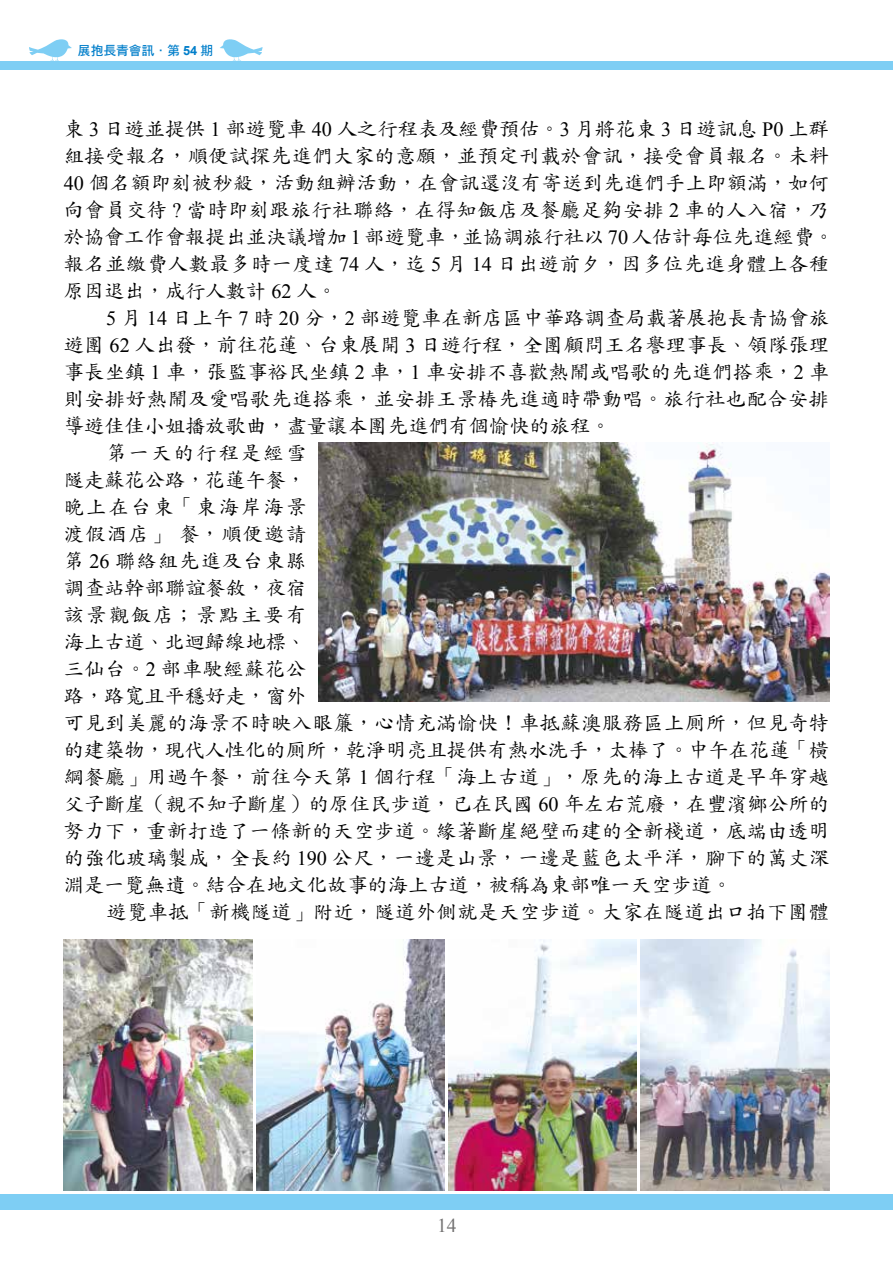
<style>
.page{position:relative;width:893px;height:1263px;background:#fff}
.page>*{position:absolute;margin:0;border:0;box-sizing:border-box;transform-origin:0 0}
.t1{font:20.25px/27px "DF Kai Shu Std W5";letter-spacing:.015em;color:#000}
.t2{font:20.25px "DF Kai Shu Std W5";letter-spacing:.11em;color:#000}
.t3{font:20.25px "DF Kai Shu Std W5";letter-spacing:.055em;color:#000}
.t4{font:20.25px "DF Kai Shu Std W5";letter-spacing:.065em;color:#000}
.t5{font:19.5px "Times New Roman";color:#727171}
.t6{font:12.75px "DF Hei Std W7";color:#007eca}
.s1{font-family:"Arial";font-weight:700}
.s2{font-family:"Times New Roman"}
</style>
<div class="page">
<div style="left:0;top:1194px;width:893px;height:15px;background:#7ecef4"></div>
<div style="left:0;top:62px;width:893px;height:8px;background:#7ecef4"></div>
<svg style="left:28px;top:39px;width:44px;height:23px"></svg>
<svg style="left:220px;top:39px;width:43px;height:23px"></svg>
<img style="left:319px;top:442px;width:510px;height:260px">
<img style="left:64px;top:940px;width:188px;height:251px">
<img style="left:256px;top:940px;width:189px;height:251px">
<img style="left:448px;top:940px;width:189px;height:251px">
<img style="left:640px;top:940px;width:189px;height:251px">
<p class="t6" style="left:78px;top:44px;width:137px">展抱長青會訊．第 <span class="s1">54</span> 期</p>
<p class="t1" style="left:64px;top:115px;width:772px">東 <span class="s2">3</span> 日遊並提供 <span class="s2">1</span> 部遊覽車 <span class="s2">40</span> 人之行程表及經費預估。<span class="s2">3</span> 月將花東 <span class="s2">3</span> 日遊訊息 <span class="s2">P0</span> 上群組接受報名，順便試探先進們大家的意願，並預定刊載於會訊，接受會員報名。未料<span class="s2">40</span> 個名額即刻被秒殺，活動組辦活動，在會訊還沒有寄送到先進們手上即額滿，如何向會員交待 <span class="s2">?</span> 當時即刻跟旅行社聯絡，在得知飯店及餐廳足夠安排 <span class="s2">2</span> 車的人入宿，乃於協會工作會報提出並決議增加 <span class="s2">1</span> 部遊覽車，並協調旅行社以 <span class="s2">70</span> 人估計每位先進經費。報名並繳費人數最多時一度達 <span class="s2">74</span> 人，迄 <span class="s2">5</span> 月 <span class="s2">14</span> 日出遊前夕，因多位先進身體上各種原因退出，成行人數計 <span class="s2">62</span> 人。</p>
<p class="t1" style="left:106px;top:304px;width:724px"><span class="s2">5</span> 月 <span class="s2">14</span> 日上午 <span class="s2">7</span> 時 <span class="s2">20</span> 分，<span class="s2">2</span> 部遊覽車在新店區中華路調查局載著展抱長青協會旅</p>
<p class="t1" style="left:64px;top:331px;width:767px">遊團 <span class="s2">62</span> 人出發，前往花蓮、台東展開 <span class="s2">3</span> 日遊行程，全團顧問王名譽理事長、領隊張理</p>
<p class="t1" style="left:64px;top:358px;width:767px">事長坐鎮 <span class="s2">1</span> 車，張監事裕民坐鎮 <span class="s2">2</span> 車，<span class="s2">1</span> 車安排不喜歡熱鬧或唱歌的先進們搭乘，<span class="s2">2</span> 車</p>
<p class="t1" style="left:64px;top:385px;width:767px">則安排好熱鬧及愛唱歌先進搭乘，並安排王景椿先進適時帶動唱。旅行社也配合安排</p>
<p class="t1" style="left:64px;top:412px;width:548px">導遊佳佳小姐播放歌曲，盡量讓本團先進們有個愉快的旅程。</p>
<p class="t2" style="left:106px;top:442px;width:201px">第一天的行程是經雪</p>
<p class="t1" style="left:64px;top:466px;width:244px">隧走蘇花公路，花蓮午餐，</p>
<p class="t2" style="left:64px;top:496px;width:244px">晚上在台東「東海岸海景</p>
<p class="t4" style="left:64px;top:523px;width:244px">渡假酒店」 餐，順便邀請</p>
<p class="t3" style="left:64px;top:550px;width:244px">第 <span class="s2">26</span> 聯絡組先進及台東縣</p>
<p class="t1" style="left:64px;top:574px;width:244px">調查站幹部聯誼餐敘，夜宿</p>
<p class="t2" style="left:64px;top:604px;width:244px">該景觀飯店；景點主要有</p>
<p class="t1" style="left:64px;top:628px;width:244px">海上古道、北迴歸線地標、</p>
<p class="t1" style="left:64px;top:655px;width:244px">三仙台。<span class="s2">2</span> 部車駛經蘇花公</p>
<p class="t1" style="left:64px;top:682px;width:244px">路，路寬且平穩好走，窗外</p>
<p class="t1" style="left:64px;top:709px;width:767px">可見到美麗的海景不時映入眼簾，心情充滿愉快！車抵蘇澳服務區上厠所，但見奇特</p>
<p class="t1" style="left:64px;top:736px;width:767px">的建築物，現代人性化的厠所，乾淨明亮且提供有熱水洗手，太棒了。中午在花蓮「橫</p>
<p class="t1" style="left:64px;top:763px;width:767px">綱餐廳」用過午餐，前往今天第 <span class="s2">1</span> 個行程「海上古道」，原先的海上古道是早年穿越</p>
<p class="t1" style="left:64px;top:790px;width:767px">父子斷崖（親不知子斷崖）的原住民步道，已在民國 <span class="s2">60</span> 年左右荒廢，在豐濱鄉公所的</p>
<p class="t1" style="left:64px;top:817px;width:767px">努力下，重新打造了一條新的天空步道。緣著斷崖絕壁而建的全新棧道，底端由透明</p>
<p class="t1" style="left:64px;top:844px;width:767px">的強化玻璃製成，全長約 <span class="s2">190</span> 公尺，一邊是山景，一邊是藍色太平洋，腳下的萬丈深</p>
<p class="t1" style="left:64px;top:871px;width:670px">淵是一覽無遺。結合在地文化故事的海上古道，被稱為東部唯一天空步道。</p>
<p class="t1" style="left:106px;top:898px;width:724px">遊覽車抵「新機隧道」附近，隧道外側就是天空步道。大家在隧道出ロ拍下團體</p>
<p class="t5" style="left:437px;top:1213px;width:21px">14</p>
</div>
